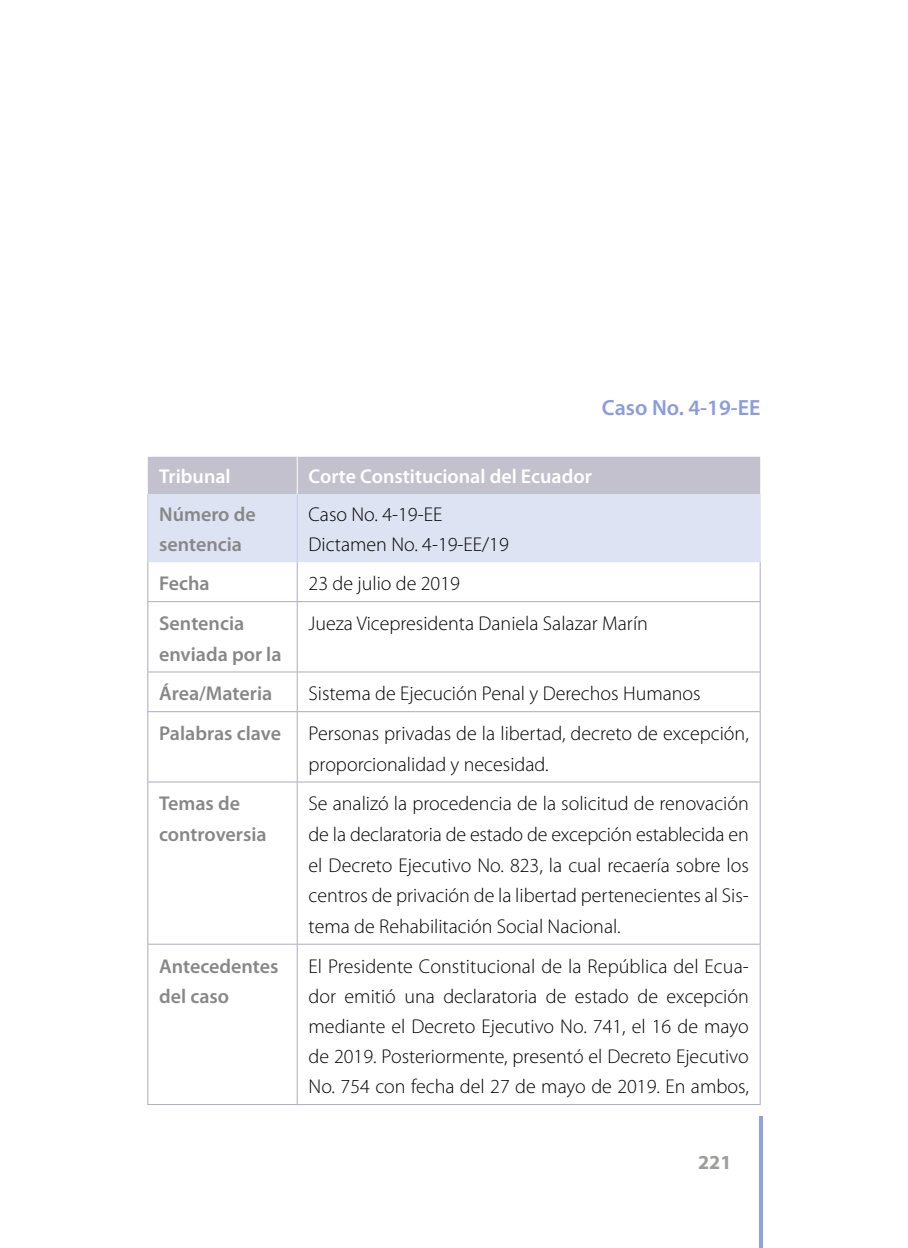
<style>
.page{position:relative;width:908px;height:1248px;background:#fff}
.page>*{position:absolute;margin:0;border:0;box-sizing:border-box;transform-origin:0 0}
.Subtitulo_2___1{font:600 22px "Myriad Pro";color:#8a9cde}
.TablaCuerpo{font:300 20px/30.6px "Myriad Pro";color:#000;text-align:justify}
.TablaColumnaIzq{font:600 20px/30.6px "Myriad Pro";color:#878787}
.TablaTitulo1{font:600 20px "Myriad Pro";color:#fff}
.TablaTitulo2{font:300 20px "Myriad Pro";color:#000}
.t1{font:700 20px "Myriad Pro";color:#9d9d9c}
</style>
<div class="page">
<hr style="left:759px;top:1116px;width:3px;height:131px;background:#8fa1e0">
<svg style="left:148px;top:456px;width:611px;height:106px;background:#d4d7e6"></svg>
<hr style="left:297px;top:562px;width:1px;height:39px;background:#adabbc">
<hr style="left:147px;top:601px;width:150px;height:1px;background:#adabbc">
<hr style="left:297px;top:601px;width:463px;height:1px;background:#adabbc">
<hr style="left:297px;top:602px;width:1px;height:69px;background:#adabbc">
<hr style="left:147px;top:671px;width:150px;height:1px;background:#adabbc">
<hr style="left:297px;top:671px;width:463px;height:1px;background:#adabbc">
<hr style="left:297px;top:672px;width:1px;height:39px;background:#adabbc">
<hr style="left:147px;top:711px;width:150px;height:1px;background:#adabbc">
<hr style="left:297px;top:711px;width:463px;height:1px;background:#adabbc">
<hr style="left:297px;top:712px;width:1px;height:69px;background:#adabbc">
<hr style="left:147px;top:781px;width:150px;height:1px;background:#adabbc">
<hr style="left:297px;top:781px;width:463px;height:1px;background:#adabbc">
<hr style="left:297px;top:782px;width:1px;height:161px;background:#adabbc">
<hr style="left:147px;top:943px;width:150px;height:1px;background:#adabbc">
<hr style="left:297px;top:943px;width:463px;height:1px;background:#adabbc">
<hr style="left:297px;top:944px;width:1px;height:160px;background:#adabbc">
<hr style="left:147px;top:1104px;width:150px;height:1px;background:#adabbc">
<hr style="left:297px;top:1104px;width:463px;height:1px;background:#adabbc">
<hr style="left:147px;top:562px;width:1px;height:39px;background:#adabbc">
<hr style="left:759px;top:562px;width:1px;height:39px;background:#adabbc">
<hr style="left:147px;top:602px;width:1px;height:69px;background:#adabbc">
<hr style="left:759px;top:602px;width:1px;height:69px;background:#adabbc">
<hr style="left:147px;top:672px;width:1px;height:39px;background:#adabbc">
<hr style="left:759px;top:672px;width:1px;height:39px;background:#adabbc">
<hr style="left:147px;top:712px;width:1px;height:69px;background:#adabbc">
<hr style="left:759px;top:712px;width:1px;height:69px;background:#adabbc">
<hr style="left:147px;top:782px;width:1px;height:161px;background:#adabbc">
<hr style="left:759px;top:782px;width:1px;height:161px;background:#adabbc">
<hr style="left:147px;top:944px;width:1px;height:160px;background:#adabbc">
<hr style="left:759px;top:944px;width:1px;height:160px;background:#adabbc">
<hr style="left:147px;top:494px;width:1px;height:68px;background:#c0c8eb">
<hr style="left:759px;top:494px;width:1px;height:68px;background:#dee3f4">
<hr style="left:297px;top:456px;width:1px;height:38px;background:#fff">
<hr style="left:297px;top:494px;width:1px;height:68px;background:#c0c8eb">
<p class="Subtitulo_2___1" style="left:601px;top:393px;width:160px">Caso No. 4-19-EE</p>
<p class="TablaTitulo1" style="left:159px;top:463px;width:73px">Tribunal</p>
<p class="TablaTitulo1" style="left:308px;top:463px;width:284px">Corte Constitucional del Ecuador</p>
<p class="TablaColumnaIzq" style="left:159px;top:498px;width:98px;line-height:30px">Número de sentencia</p>
<p class="TablaTitulo2" style="left:308px;top:502px;width:135px">Caso No. 4-19-EE</p>
<p class="TablaTitulo2" style="left:308px;top:532px;width:201px">Dictamen No. 4-19-EE/19</p>
<p class="TablaColumnaIzq" style="left:159px;top:567px;width:52px">Fecha</p>
<p class="TablaCuerpo" style="left:308px;top:568px;width:153px">23 de julio de 2019</p>
<p class="TablaColumnaIzq" style="left:159px;top:607px;width:124px">Sentencia enviada por la</p>
<p class="TablaCuerpo" style="left:308px;top:607px;width:340px">Jueza Vicepresidenta Daniela Salazar Marín</p>
<p class="TablaColumnaIzq" style="left:159px;top:677px;width:115px">Área/Materia</p>
<p class="TablaCuerpo" style="left:308px;top:678px;width:393px">Sistema de Ejecución Penal y Derechos Humanos</p>
<p class="TablaColumnaIzq" style="left:159px;top:717px;width:123px">Palabras clave</p>
<p class="TablaCuerpo" style="left:308px;top:717px;width:441px">Personas privadas de la libertad, decreto de excepción, proporcionalidad y necesidad.</p>
<p class="TablaColumnaIzq" style="left:159px;top:787px;width:109px">Temas de controversia</p>
<p class="TablaCuerpo" style="left:308px;top:788px;width:441px">Se analizó la procedencia de la solicitud de renovación de la declaratoria de estado de excepción establecida en el Decreto Ejecutivo No. 823, la cual recaería sobre los centros de privación de la libertad pertenecientes al Sis&shy;tema de Rehabilitación Social Nacional.</p>
<p class="TablaColumnaIzq" style="left:159px;top:949px;width:121px">Antecedentes del caso</p>
<p class="TablaCuerpo" style="left:308px;top:950px;width:441px">El Presidente Constitucional de la República del Ecua&shy;dor emitió una declaratoria de estado de excepción mediante el Decreto Ejecutivo No. 741, el 16 de mayo de 2019. Posteriormente, presentó el Decreto Ejecutivo No. 754 con fecha del 27 de mayo de 2019. En ambos,</p>
<p class="t1" style="left:697px;top:1148px;width:35px">221</p>
</div>
